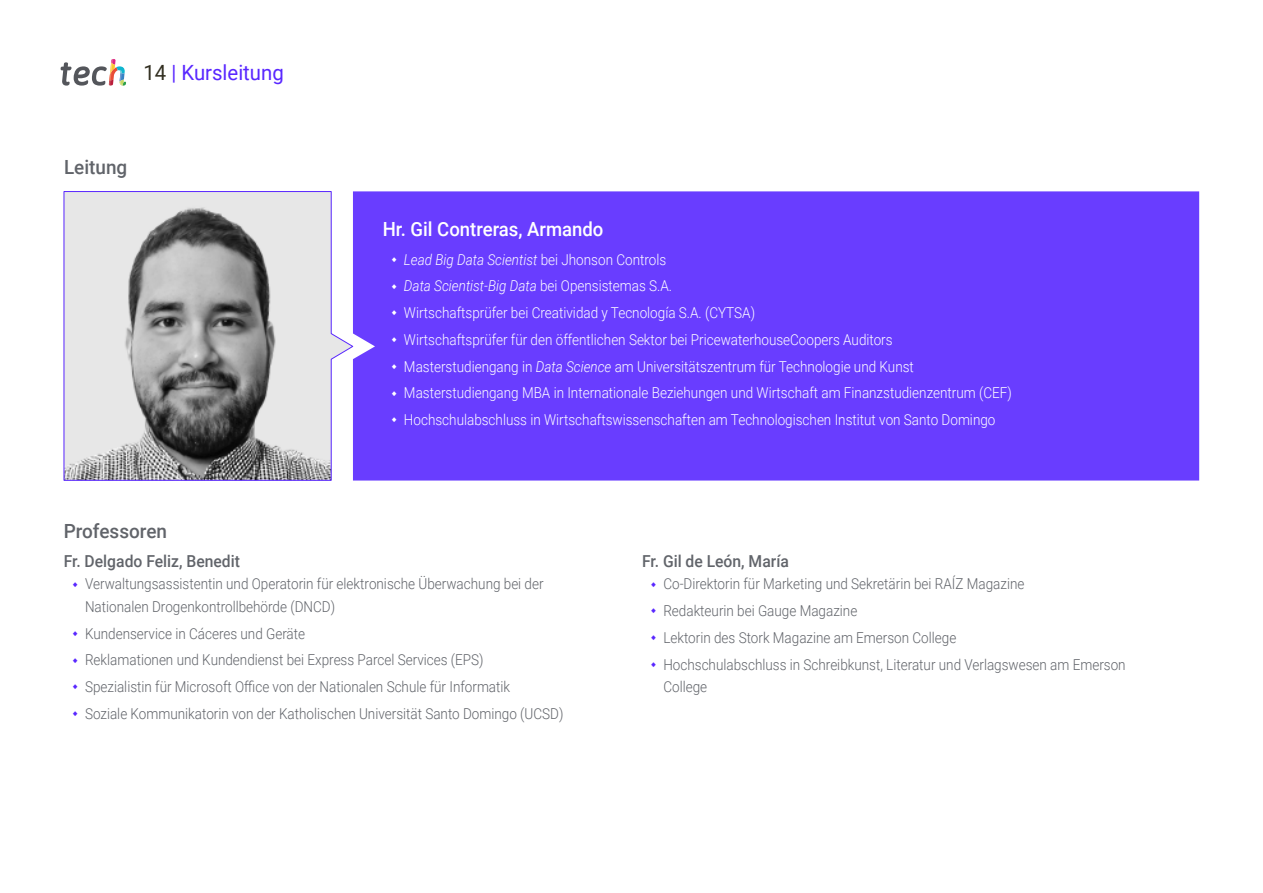
<style>
.page{position:relative;width:1263px;height:893px;background:#fff}
.page>*{position:absolute;margin:0;border:0;box-sizing:border-box;transform-origin:0 0}
.t1{font:21px "Roboto";color:#5927ff}
.t2{font:500 19.5px "Roboto";color:#fff;scale:.95 1}
.t3{font:500 19.5px "Roboto";color:#61646a}
.t4{font:500 16.5px "Roboto";color:#61646a;scale:.95 1}
.t5{font:300 15px/26.7px "Roboto";color:#61646a;scale:.9 1}
.t6{font:300 15px/26.7px "Roboto";color:#fff;scale:.9 1}
.s1{color:#312e20}
.s2{font-style:italic}
</style>
<div class="page">
<div style="left:353px;top:191px;width:846px;height:290px;background:#693dff"></div>
<svg style="left:64px;top:191px;width:289px;height:290px;background:#b8b7ba"></svg>
<svg style="left:61px;top:59px;width:65px;height:27px"></svg>
<svg style="left:392px;top:257px;width:5px;height:5px"></svg>
<svg style="left:392px;top:284px;width:5px;height:5px"></svg>
<svg style="left:392px;top:310px;width:5px;height:5px"></svg>
<svg style="left:392px;top:337px;width:5px;height:5px"></svg>
<svg style="left:392px;top:364px;width:5px;height:5px"></svg>
<svg style="left:392px;top:391px;width:5px;height:5px"></svg>
<svg style="left:392px;top:417px;width:5px;height:5px"></svg>
<h1 class="t1" style="left:144px;top:57px;width:142px"><span class="s1">14</span> | Kursleitung</h1>
<h2 class="t3" style="left:64px;top:154px;width:65px">Leitung</h2>
<h2 class="t3" style="left:64px;top:517px;width:105px">Professoren</h2>
<h2 class="t2" style="left:383px;top:215px;width:234px">Hr. Gil Contreras, Armando</h2>
<p class="t6" style="left:404px;top:245px;width:677px"><span class="s2">Lead Big Data Scientist</span> bei Jhonson Controls<br><span class="s2">Data Scientist-Big Data</span> bei Opensistemas S.A.<br>Wirtschaftsprüfer bei Creatividad y Tecnología S.A. (CYTSA)<br>Wirtschaftsprüfer für den öffentlichen Sektor bei PricewaterhouseCoopers Auditors<br>Masterstudiengang in <span class="s2">Data Science</span> am Universitätszentrum für Technologie und Kunst Masterstudiengang MBA in Internationale Beziehungen und Wirtschaft am Finanzstudienzentrum (CEF)<br>Hochschulabschluss in Wirtschaftswissenschaften am Technologischen Institut von Santo Domingo</p>
<p class="t4" style="left:64px;top:550px;width:187px">Fr. Delgado Feliz, Benedit</p>
<p class="t5" style="left:85px;top:572px;width:511px;line-height:22.5px">Verwaltungsassistentin und Operatorin für elektronische Überwachung bei der<br>Nationalen Drogenkontrollbehörde (DNCD)</p>
<p class="t5" style="left:85px;top:619px;width:533px">Kundenservice in Cáceres und Geräte<br>Reklamationen und Kundendienst bei Express Parcel Services (EPS)<br>Spezialistin für Microsoft Office von der Nationalen Schule für Informatik<br>Soziale Kommunikatorin von der Katholischen Universität Santo Domingo (UCSD)</p>
<p class="t4" style="left:642px;top:550px;width:156px">Fr. Gil de León, María</p>
<p class="t5" style="left:663px;top:570px;width:515px">Co-Direktorin für Marketing und Sekretärin bei RAÍZ Magazine<br>Redakteurin bei Gauge Magazine<br>Lektorin des Stork Magazine am Emerson College<br>Hochschulabschluss in Schreibkunst, Literatur und Verlagswesen am Emerson</p>
<p class="t5" style="left:663px;top:673px;width:50px">College</p>
</div>
